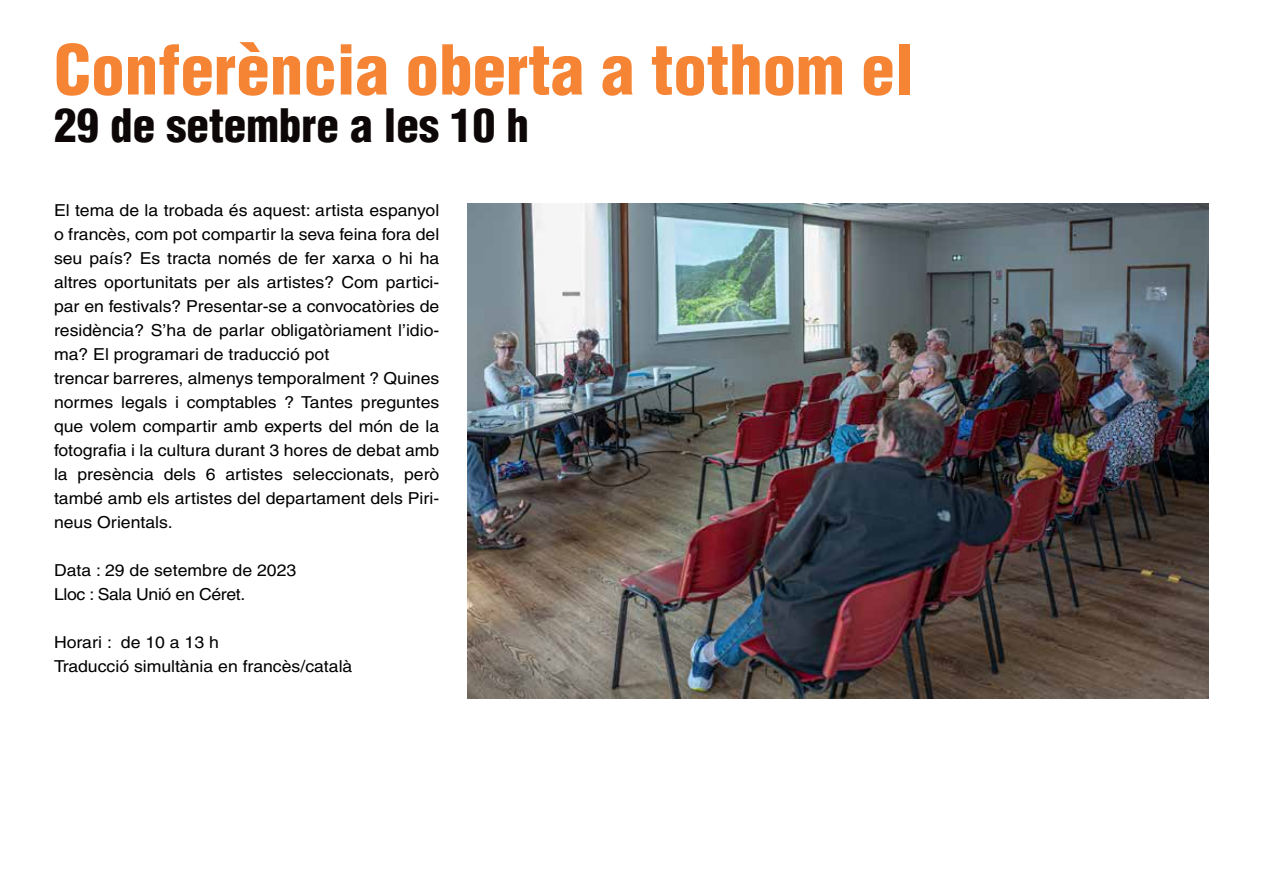
<style>
.page{position:relative;width:1263px;height:893px;background:#fff}
.page>*{position:absolute;margin:0;border:0;box-sizing:border-box;transform-origin:0 0}
.t1{font:900 condensed 66.9px "Helvetica LT";color:#f58435}
.t2{font:900 condensed 45px "Helvetica LT";color:#0d0707}
.t3{font:16.5px/24px "Helvetica LT";color:#000;scale:1.07 1}
</style>
<div class="page">
<img style="left:467px;top:204px;width:742px;height:494px">
<h1 class="t1" style="left:54px;top:28px;width:861px">Conferència oberta a tothom el</h1>
<h2 class="t2" style="left:54px;top:97px;width:476px">29 de setembre a les 10 h</h2>
<p class="t3" style="left:54px;top:199px;width:362px">El tema de la trobada és aquest: artista espanyol o francès, com pot compartir la seva feina fora del seu país? Es tracta només de fer xarxa o hi ha altres oportunitats per als artistes? Com partici&shy;par en festivals? Presentar-se a convocatòries de residència? S’ha de parlar obligatòriament l’idio&shy;ma? El programari de traducció pot<br>trencar barreres, almenys temporalment ? Quines normes legals i comptables ? Tantes preguntes que volem compartir amb experts del món de la fotografia i la cultura durant 3 hores de debat amb la presència dels 6 artistes seleccionats, però també amb els artistes del departament dels Piri&shy;neus Orientals.</p>
<p class="t3" style="left:54px;top:559px;width:228px">Data : 29 de setembre de 2023<br>Lloc : Sala Unió en Céret.</p>
<p class="t3" style="left:54px;top:631px;width:280px">Horari : de 10 a 13 h<br>Traducció simultània en francès/català</p>
</div>
